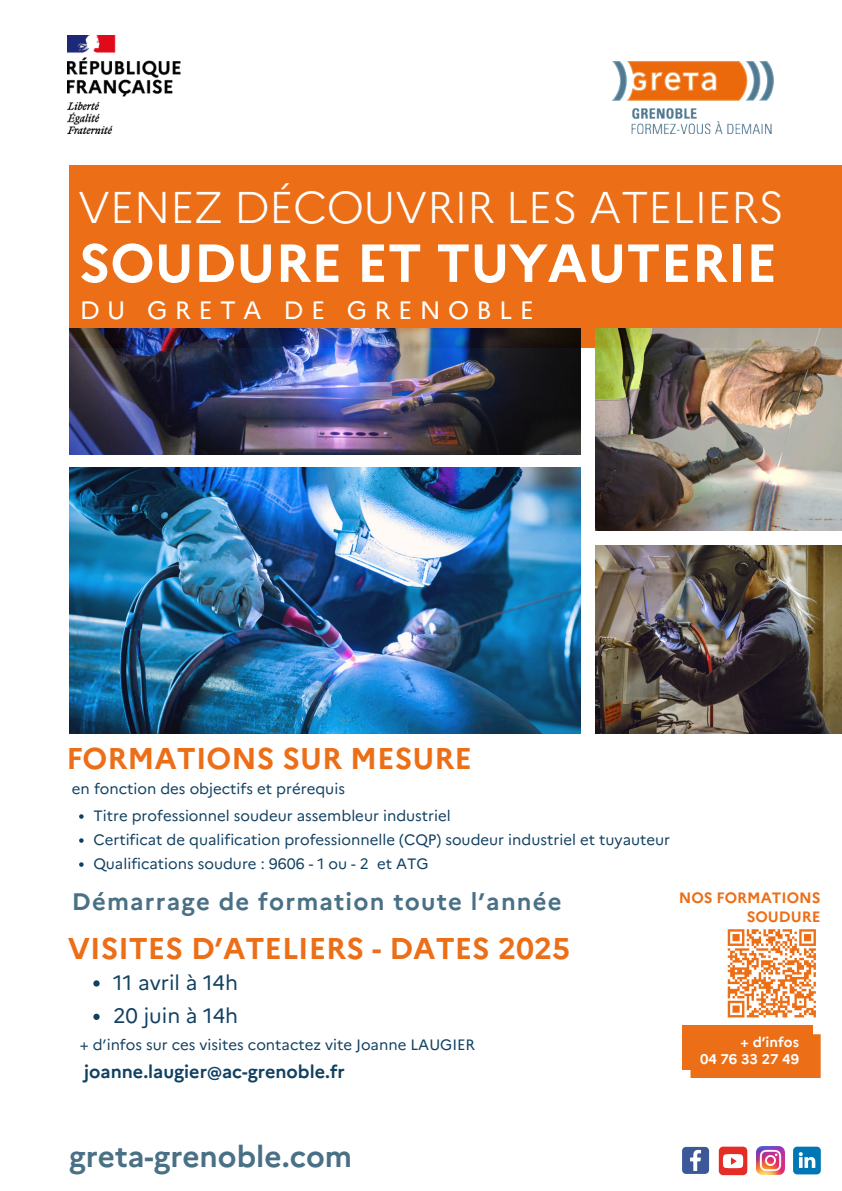
<style>
.page{position:relative;width:842px;height:1191px;background:#fff}
.page>*{position:absolute;margin:0;border:0;box-sizing:border-box;transform-origin:0 0}
.t1{font:700 53.4px "Marianne";color:#fff}
.t2{font:300 44.4px "Marianne";letter-spacing:-.01em;color:#fff}
.t3{font:700 30px "Marianne";color:#ec6f17}
.t4{font:700 29.7px "Marianne";color:#497085}
.t5{font:25.1px "Marianne";letter-spacing:.295em;color:#fff}
.t6{font:700 23.9px "Marianne";letter-spacing:.05em;color:#497085}
.t7{font:20.8px "Marianne";color:#114162}
.t8{font:700 18px "Marianne";color:#114162}
.t9{font:15px "Marianne";color:#114162}
.t10{font:700 15px/18.8px "Marianne";color:#ec6f17;text-align:right}
.t11{font:700 14px "Marianne";color:#fff}
</style>
<div class="page">
<img style="left:68px;top:35px;width:113px;height:99px">
<img style="left:612px;top:61px;width:161px;height:73px">
<svg style="left:690px;top:1034px;width:131px;height:44px"></svg>
<div style="left:682px;top:1025px;width:130px;height:44px;background:#ec6f17"></div>
<svg style="left:682px;top:1146px;width:27px;height:27px"></svg>
<img style="left:756px;top:1146px;width:28px;height:28px">
<svg style="left:793px;top:1146px;width:28px;height:28px"></svg>
<div style="left:719px;top:1146px;width:28px;height:28px;background:#e52d27;border-radius:4px"></div>
<svg style="left:723px;top:1154px;width:20px;height:13px"></svg>
<svg style="left:79px;top:814px;width:5px;height:4px"></svg>
<svg style="left:79px;top:838px;width:5px;height:4px"></svg>
<svg style="left:79px;top:862px;width:5px;height:4px"></svg>
<svg style="left:727px;top:929px;width:89px;height:89px"></svg>
<div style="left:69px;top:166px;width:773px;height:182px;background:#ec6f17"></div>
<img style="left:69px;top:328px;width:512px;height:126px">
<img style="left:595px;top:328px;width:247px;height:203px">
<img style="left:69px;top:468px;width:512px;height:265px">
<img style="left:595px;top:545px;width:247px;height:188px">
<svg style="left:93px;top:980px;width:7px;height:6px"></svg>
<svg style="left:93px;top:1013px;width:7px;height:6px"></svg>
<p class="t2" style="left:78px;top:180px;width:708px">VENEZ DÉCOUVRIR LES ATELIERS</p>
<p class="t1" style="left:79px;top:230px;width:700px">SOUDURE ET TUYAUTERIE</p>
<h3 class="t5" style="left:80px;top:294px;width:456px">DU GRETA DE GRENOBLE</h3>
<p class="t3" style="left:66px;top:739px;width:407px">FORMATIONS SUR MESURE</p>
<p class="t9" style="left:72px;top:779px;width:275px">en fonction des objectifs et prérequis</p>
<p class="t9" style="left:93px;top:806px;width:359px">Titre professionnel soudeur assembleur industriel</p>
<p class="t9" style="left:93px;top:830px;width:578px">Certificat de qualification professionnelle (CQP) soudeur industriel et tuyauteur</p>
<h2 class="t9" style="left:93px;top:854px;width:337px">Qualifications soudure : 9606 - 1 ou - 2 et ATG</h2>
<p class="t6" style="left:72px;top:887px;width:491px">Démarrage de formation toute l’année</p>
<p class="t3" style="left:68px;top:930px;width:504px">VISITES D’ATELIERS - DATES 2025</p>
<p class="t7" style="left:113px;top:969px;width:126px">11 avril à 14h</p>
<p class="t7" style="left:113px;top:1002px;width:127px">20 juin à 14h</p>
<p class="t9" style="left:80px;top:1035px;width:397px">+ d’infos sur ces visites contactez vite Joanne LAUGIER</p>
<h3 class="t8" style="left:84px;top:1060px;width:262px">joanne.laugier@ac-grenoble.fr</h3>
<h6 class="t10" style="left:679px;top:888px;width:143px">NOS FORMATIONS<br>SOUDURE</h6>
<h1 class="t11" style="left:740px;top:1033px;width:60px">+ d’infos</h1>
<h5 class="t11" style="left:700px;top:1050px;width:101px">04 76 33 27 49</h5>
<p class="t4" style="left:69px;top:1138px;width:284px">greta-grenoble.com</p>
</div>
